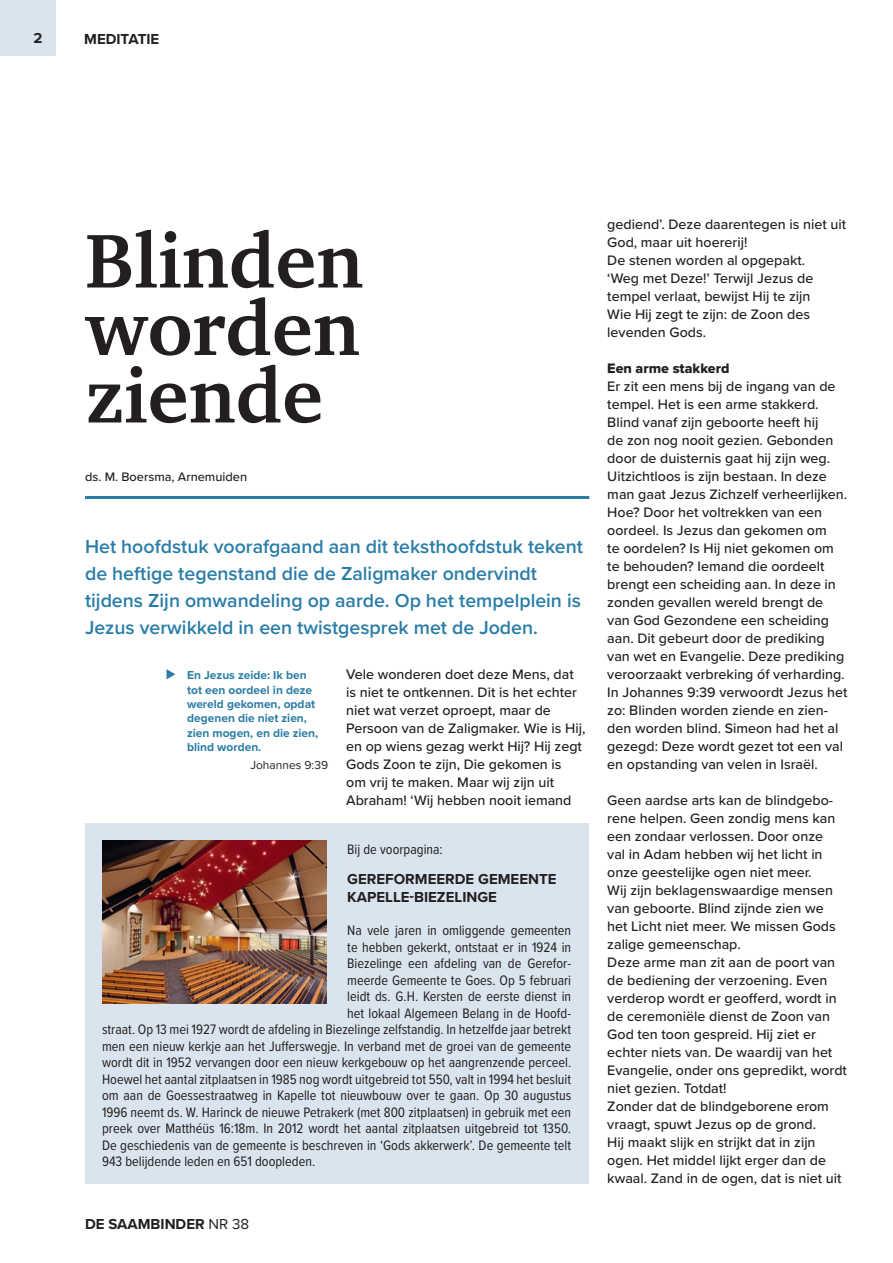
<style>
.page{position:relative;width:893px;height:1263px;background:#fff}
.page>*{position:absolute;margin:0;border:0;box-sizing:border-box;transform-origin:0 0}
.t1{font:700 78px/67.5px "Charter";color:#231f20;text-align:justify}
.t2{font:600 19.5px/27px "Proxima Nova";color:#2a7da8}
.t3{font:700 15px/18px "Proxima Nova";color:#231f20}
.t4{font:500 14.25px/18px "Proxima Nova";color:#231f20}
.t5{font:14.25px "Proxima Nova Cond";color:#231f20}
.t6{font:14.25px "Proxima Nova Extrabld";color:#231f20}
.t7{font:500 12.75px "Proxima Nova";color:#231f20}
.t8{font:700 12px/14.4px "Proxima Nova";color:#2a7da8}
.t9{font:12px "Proxima Nova";color:#231f20}
.s1{font-size:16.5px}
.s2{font-weight:400}
</style>
<div class="page">
<div style="left:85px;top:823px;width:503px;height:360px;background:#dae4ee"></div>
<img style="left:102px;top:841px;width:224px;height:162px">
<hr style="left:85px;top:496px;width:504px;height:3px;background:#2a7da8">
<div style="left:0;top:0;width:55px;height:55px;background:#dae4ee"></div>
<p class="t3" style="left:34px;top:29px;width:11px">2</p>
<p class="t3" style="left:84px;top:31px;width:77px">MEDITATIE</p>
<h1 class="t1" style="left:85px;top:226px;width:280px">Blinden worden ziende</h1>
<p class="t7" style="left:85px;top:467px;width:164px">ds. M. Boersma, Arnemuiden</p>
<h2 class="t2" style="left:85px;top:532px;width:499px">Het hoofdstuk voorafgaand aan dit teksthoofdstuk tekent de heftige tegenstand die de Zaligmaker ondervindt tijdens Zijn omwandeling op aarde. Op het tempelplein is Jezus verwikkeld in een twistgesprek met de Joden.</h2>
<p class="t8" style="left:187px;top:668px;width:133px;text-indent:-21px"><span class="s1">⊲</span> En Jezus zeide: Ik ben tot een oordeel in deze wereld gekomen, opdat degenen die niet zien, zien mogen, en die zien, blind worden.</p>
<p class="t9" style="left:250px;top:756px;width:79px">Johannes 9:39</p>
<p class="t4" style="left:346px;top:665px;width:241px">Vele wonderen doet deze Mens, dat is niet te ontkennen. Dit is het echter niet wat verzet oproept, maar de Persoon van de Zaligmaker. Wie is Hij, en op wiens gezag werkt Hij? Hij zegt Gods Zoon te zijn, Die gekomen is<br>om vrij te maken. Maar wij zijn uit Abraham! ‘Wij hebben nooit iemand</p>
<p class="t5" style="left:347px;top:839px;width:97px">Bij de voorpagina:</p>
<p class="t3" style="left:347px;top:871px;width:211px">GEREFORMEERDE GEMEENTE<br>KAPELLE-BIEZELINGE</p>
<p class="t5" style="left:347px;top:920px;width:225px">Na vele jaren in omliggende gemeenten</p>
<p class="t5" style="left:347px;top:936px;width:225px">te hebben gekerkt, ontstaat er in 1924 in</p>
<p class="t5" style="left:347px;top:953px;width:225px">Biezelinge een afdeling van de Gerefor-</p>
<p class="t5" style="left:347px;top:969px;width:225px">meerde Gemeente te Goes. Op 5 februari</p>
<p class="t5" style="left:347px;top:986px;width:225px">leidt ds. G.H. Kersten de eerste dienst in</p>
<p class="t5" style="left:347px;top:1002px;width:225px">het lokaal Algemeen Belang in de Hoofd-</p>
<p class="t5" style="left:102px;top:1019px;width:471px">straat. Op 13 mei 1927 wordt de afdeling in Biezelinge zelfstandig. In hetzelfde jaar betrekt</p>
<p class="t5" style="left:102px;top:1035px;width:471px">men een nieuw kerkje aan het Jufferswegje. In verband met de groei van de gemeente</p>
<p class="t5" style="left:102px;top:1052px;width:471px">wordt dit in 1952 vervangen door een nieuw kerkgebouw op het aangrenzende perceel.</p>
<p class="t5" style="left:102px;top:1068px;width:471px">Hoewel het aantal zitplaatsen in 1985 nog wordt uitgebreid tot 550, valt in 1994 het besluit</p>
<p class="t5" style="left:102px;top:1085px;width:471px">om aan de Goessestraatweg in Kapelle tot nieuwbouw over te gaan. Op 30 augustus</p>
<p class="t5" style="left:102px;top:1101px;width:471px">1996 neemt ds. W. Harinck de nieuwe Petrakerk (met 800 zitplaatsen) in gebruik met een</p>
<p class="t5" style="left:102px;top:1118px;width:471px">preek over Matthéüs 16:18m. In 2012 wordt het aantal zitplaatsen uitgebreid tot 1350.</p>
<p class="t5" style="left:102px;top:1134px;width:471px">De geschiedenis van de gemeente is beschreven in ‘Gods akkerwerk’. De gemeente telt</p>
<p class="t5" style="left:102px;top:1151px;width:215px">943 belijdende leden en 651 doopleden.</p>
<p class="t3" style="left:85px;top:1215px;width:166px">DE SAAMBINDER <span class="s2">NR 38</span></p>
<p class="t4" style="left:607px;top:215px;width:240px">gediend’. Deze daarentegen is niet uit<br>God, maar uit hoererij!<br>De stenen worden al opgepakt.<br>‘Weg met Deze!’ Terwijl Jezus de tempel verlaat, bewijst Hij te zijn<br>Wie Hij zegt te zijn: de Zoon des levenden Gods.</p>
<p class="t6" style="left:607px;top:358px;width:124px">Een arme stakkerd</p>
<p class="t4" style="left:607px;top:377px;width:242px">Er zit een mens bij de ingang van de tempel. Het is een arme stakkerd.<br>Blind vanaf zijn geboorte heeft hij<br>de zon nog nooit gezien. Gebonden door de duisternis gaat hij zijn weg.<br>Uitzichtloos is zijn bestaan. In deze man gaat Jezus Zichzelf verheerlijken.<br>Hoe? Door het voltrekken van een oordeel. Is Jezus dan gekomen om<br>te oordelen? Is Hij niet gekomen om te behouden? Iemand die oordeelt brengt een scheiding aan. In deze in zonden gevallen wereld brengt de van God Gezondene een scheiding aan. Dit gebeurt door de prediking van wet en Evangelie. Deze prediking veroorzaakt verbreking óf verharding.<br>In Johannes 9:39 verwoordt Jezus het zo: Blinden worden ziende en zien&shy;den worden blind. Simeon had het al gezegd: Deze wordt gezet tot een val en opstanding van velen in Israël.</p>
<p class="t4" style="left:607px;top:791px;width:241px">Geen aardse arts kan de blindgebo&shy;rene helpen. Geen zondig mens kan een zondaar verlossen. Door onze<br>val in Adam hebben wij het licht in onze geestelijke ogen niet meer.<br>Wij zijn beklagenswaardige mensen van geboorte. Blind zijnde zien we het Licht niet meer. We missen Gods zalige gemeenschap.<br>Deze arme man zit aan de poort van de bediening der verzoening. Even verderop wordt er geofferd, wordt in de ceremoniële dienst de Zoon van God ten toon gespreid. Hij ziet er echter niets van. De waardij van het Evangelie, onder ons gepredikt, wordt niet gezien. Totdat!<br>Zonder dat de blindgeborene erom vraagt, spuwt Jezus op de grond.<br>Hij maakt slijk en strijkt dat in zijn ogen. Het middel lijkt erger dan de kwaal. Zand in de ogen, dat is niet uit</p>
</div>
